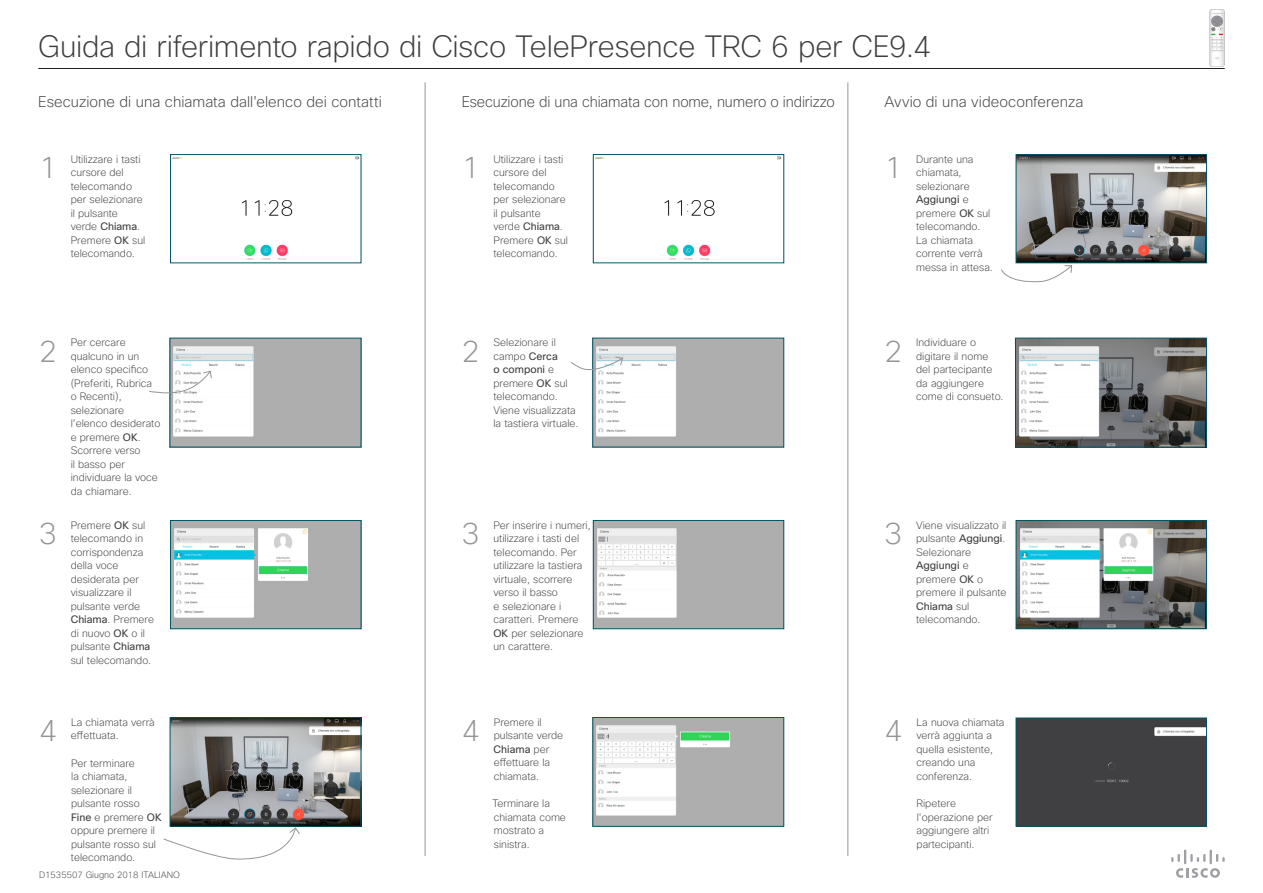
<style>
.page{position:relative;width:1263px;height:893px;background:#fff}
.page>*{position:absolute;margin:0;border:0;box-sizing:border-box;transform-origin:0 0}
.Subhead1{font:200 30px "Cisco Sans";letter-spacing:-.01em;color:#3e3e3f}
.t1{font:200 30px "Cisco Sans";color:#939598}
.Subhead1-2{font:200 15px "Cisco Sans";color:#3e3e3f}
.CartoonAnnotation{font:200 10.5px/13.5px "Cisco Sans";color:#3e3e3f}
.t2{font:200 9px "Cisco Sans";color:#3e3e3f}
.s1{font-weight:400}
</style>
<div class="page">
<img style="left:172px;top:719px;width:187px;height:105px">
<div style="left:170px;top:717px;width:191px;height:109px;border:1px solid #005467"></div>
<img style="left:172px;top:156px;width:187px;height:104px">
<div style="left:170px;top:154px;width:191px;height:109px;border:1px solid #005467"></div>
<img style="left:172px;top:522px;width:187px;height:105px">
<div style="left:170px;top:520px;width:191px;height:109px;border:1px solid #005467"></div>
<img style="left:172px;top:340px;width:187px;height:105px">
<img style="left:595px;top:719px;width:187px;height:105px">
<div style="left:593px;top:717px;width:191px;height:109px;border:1px solid #005467"></div>
<img style="left:595px;top:156px;width:187px;height:104px">
<div style="left:593px;top:154px;width:191px;height:109px;border:1px solid #005467"></div>
<img style="left:595px;top:522px;width:187px;height:105px">
<div style="left:593px;top:520px;width:191px;height:109px;border:1px solid #005467"></div>
<img style="left:595px;top:340px;width:187px;height:105px">
<img style="left:1018px;top:156px;width:186px;height:105px">
<div style="left:1016px;top:154px;width:190px;height:109px;border:1px solid #005467"></div>
<div style="left:1018px;top:720px;width:186px;height:104px;background:#404042"></div>
<div style="left:1016px;top:718px;width:190px;height:108px;border:1px solid #005467"></div>
<img style="left:1018px;top:522px;width:186px;height:105px">
<div style="left:1016px;top:520px;width:190px;height:109px;border:1px solid #005467"></div>
<img style="left:1017px;top:340px;width:187px;height:105px">
<div style="left:1015px;top:338px;width:191px;height:109px;border:1px solid #005467"></div>
<hr style="left:425px;top:82px;width:1px;height:774px;background:#939598">
<hr style="left:847px;top:82px;width:1px;height:774px;background:#939598">
<svg style="left:1171px;top:849px;width:54px;height:29px"></svg>
<hr style="left:38px;top:68px;width:1187px;height:1px;background:#231f20">
<img style="left:1209px;top:9px;width:16px;height:58px">
<svg style="left:1001px;top:265px;width:71px;height:18px"></svg>
<svg style="left:571px;top:356px;width:52px;height:18px"></svg>
<svg style="left:149px;top:370px;width:63px;height:25px"></svg>
<svg style="left:163px;top:827px;width:137px;height:33px"></svg>
<h1 class="Subhead1" style="left:38px;top:27px;width:894px">Guida di riferimento rapido di Cisco TelePresence TRC 6 per CE9.4</h1>
<h1 class="Subhead1-2" style="left:38px;top:92px;width:345px">Esecuzione di una chiamata dall'elenco dei contatti</h1>
<h1 class="Subhead1-2" style="left:462px;top:92px;width:375px">Esecuzione di una chiamata con nome, numero o indirizzo</h1>
<h1 class="Subhead1-2" style="left:884px;top:92px;width:200px">Avvio di una videoconferenza</h1>
<p class="t1" style="left:39px;top:149px;width:20px">1</p>
<p class="CartoonAnnotation" style="left:71px;top:152px;width:76px">Utilizzare i tasti cursore del telecomando per selezionare il pulsante verde <span class="s1">Chiama</span>.<br>Premere <span class="s1">OK</span> sul telecomando.</p>
<p class="t1" style="left:462px;top:149px;width:19px">1</p>
<p class="CartoonAnnotation" style="left:493px;top:152px;width:76px">Utilizzare i tasti cursore del telecomando per selezionare il pulsante verde <span class="s1">Chiama</span>.<br>Premere <span class="s1">OK</span> sul telecomando.</p>
<p class="t1" style="left:884px;top:149px;width:19px">1</p>
<p class="CartoonAnnotation" style="left:916px;top:152px;width:78px">Durante una chiamata, selezionare<br><span class="s1">Aggiungi</span> e premere <span class="s1">OK</span> sul telecomando.<br>La chiamata corrente verrà messa in attesa.</p>
<p class="t1" style="left:39px;top:332px;width:20px">2</p>
<p class="CartoonAnnotation" style="left:71px;top:336px;width:91px">Per cercare qualcuno in un elenco specifico (Preferiti, Rubrica o Recenti), selezionare l'elenco desiderato e premere <span class="s1">OK</span>.<br>Scorrere verso<br>il basso per individuare la voce da chiamare.</p>
<p class="t1" style="left:462px;top:332px;width:19px">2</p>
<p class="CartoonAnnotation" style="left:493px;top:336px;width:87px">Selezionare il campo <span class="s1">Cerca<br>o componi</span> e premere <span class="s1">OK</span> sul telecomando.<br>Viene visualizzata la tastiera virtuale.</p>
<p class="t1" style="left:884px;top:332px;width:19px">2</p>
<p class="CartoonAnnotation" style="left:916px;top:336px;width:89px">Individuare o digitare il nome del partecipante da aggiungere come di consueto.</p>
<p class="t1" style="left:39px;top:515px;width:20px">3</p>
<p class="CartoonAnnotation" style="left:71px;top:518px;width:85px">Premere <span class="s1">OK</span> sul telecomando in corrispondenza della voce desiderata per visualizzare il pulsante verde<br><span class="s1">Chiama</span>. Premere di nuovo <span class="s1">OK</span> o il pulsante <span class="s1">Chiama </span>sul telecomando.</p>
<p class="t1" style="left:462px;top:514px;width:19px">3</p>
<p class="CartoonAnnotation" style="left:493px;top:518px;width:99px">Per inserire i numeri, utilizzare i tasti del telecomando. Per utilizzare la tastiera virtuale, scorrere verso il basso<br>e selezionare i caratteri. Premere<br><span class="s1">OK</span> per selezionare un carattere.</p>
<p class="t1" style="left:884px;top:514px;width:19px">3</p>
<p class="CartoonAnnotation" style="left:916px;top:518px;width:92px">Viene visualizzato il pulsante <span class="s1">Aggiungi</span>.<br>Selezionare<br><span class="s1">Aggiungi</span> e premere <span class="s1">OK</span> o premere il pulsante<br><span class="s1">Chiama</span> sul telecomando.</p>
<p class="CartoonAnnotation" style="left:71px;top:715px;width:85px">La chiamata verrà effettuata.</p>
<p class="CartoonAnnotation" style="left:71px;top:756px;width:92px">Per terminare<br>la chiamata, selezionare il pulsante rosso<br><span class="s1">Fine</span> e premere <span class="s1">OK </span>oppure premere il pulsante rosso sul telecomando.</p>
<p class="t1" style="left:39px;top:712px;width:20px">4</p>
<p class="CartoonAnnotation" style="left:494px;top:715px;width:71px">Premere il pulsante verde<br><span class="s1">Chiama</span> per effettuare la chiamata.</p>
<p class="CartoonAnnotation" style="left:492px;top:796px;width:75px">Terminare la chiamata come mostrato a sinistra.</p>
<p class="t1" style="left:462px;top:711px;width:19px">4</p>
<p class="CartoonAnnotation" style="left:916px;top:715px;width:90px">La nuova chiamata verrà aggiunta a quella esistente, creando una conferenza.</p>
<p class="CartoonAnnotation" style="left:916px;top:796px;width:78px">Ripetere l'operazione per aggiungere altri partecipanti.</p>
<p class="t1" style="left:884px;top:711px;width:19px">4</p>
<p class="t2" style="left:39px;top:869px;width:143px">D1535507 Giugno 2018 ITALIANO</p>
</div>
